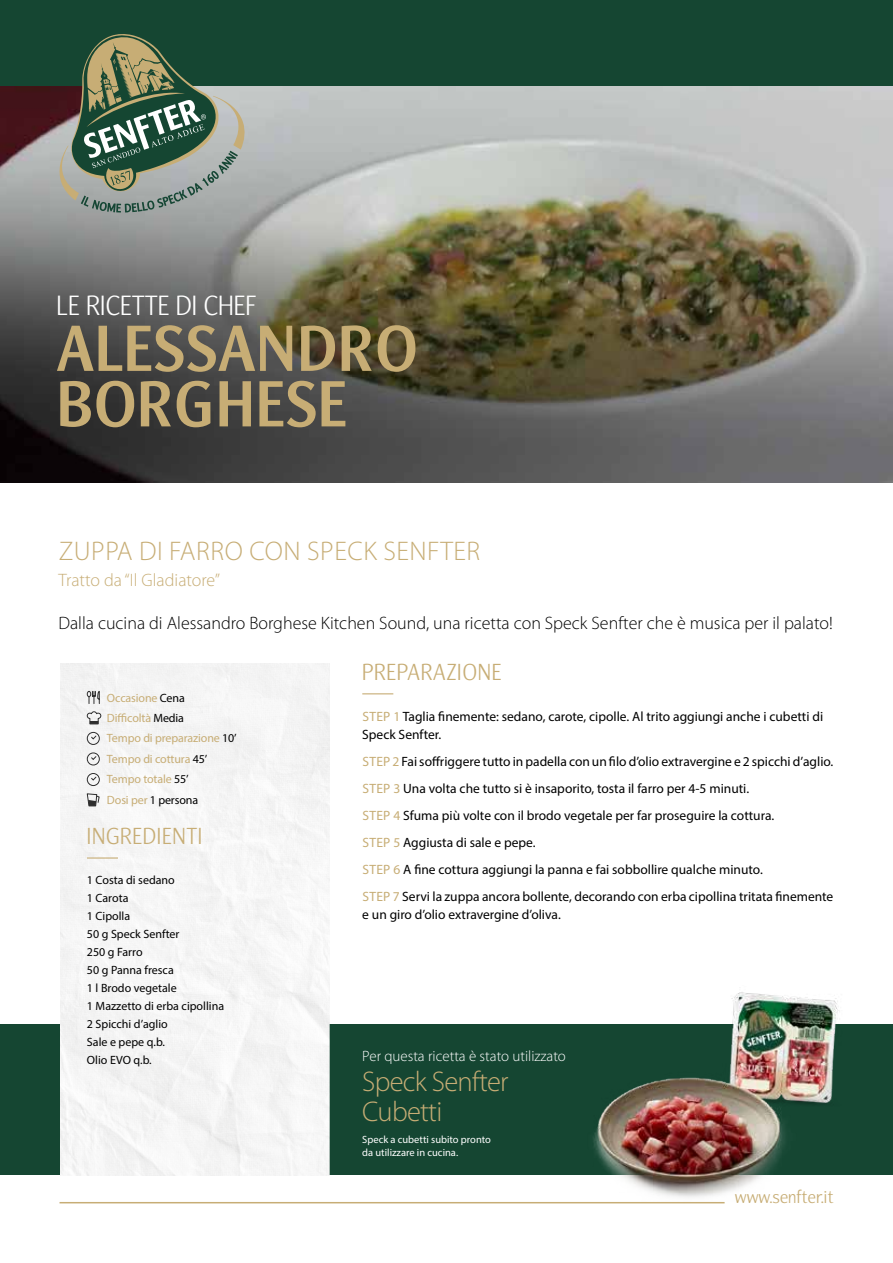
<style>
.page{position:relative;width:893px;height:1263px;background:#fff}
.page>*{position:absolute;margin:0;border:0;box-sizing:border-box;transform-origin:0 0}
.t1{font:700 63px/55.5px "Nat Grotesk";color:#c7ad75}
.t2{font:300 28.5px/30px "Myriad Pro";letter-spacing:-.025em;color:#c7ad75}
.t3{font:300 27px "Myriad Pro";letter-spacing:.02em;color:#c7ad75}
.t4{font:300 27px "Nat Grotesk";color:#fff}
.t5{font:300 22.5px "Nat Grotesk";letter-spacing:.025em;color:#c7ad75}
.t6{font:300 18px "Myriad Pro";color:#000}
.t7{font:300 18px "Myriad Pro";color:#c7ad75}
.t8{font:300 18px "Nat Grotesk";color:#c7ad75}
.t9{font:300 15px "Myriad Pro";color:#fff}
.t10{font:13.5px/27px "Myriad Pro";color:#000}
.t11{font:12px/18px "Myriad Pro";color:#000}
.t12{font:12px/20.4px "Myriad Pro";letter-spacing:-.01em;color:#c7ad75}
.t13{font:10.5px/12.6px "Myriad Pro";color:#fff}
.s1{color:#000}
.s2{color:#c7ad75}
</style>
<div class="page">
<hr style="left:60px;top:1202px;width:665px;height:1px;background:#c7ad75">
<img style="left:0;top:85px;width:893px;height:398px">
<div style="left:0;top:1025px;width:893px;height:150px;background:#154632"></div>
<div style="left:60px;top:664px;width:269px;height:511px;background:#f5f5f5"></div>
<div style="left:0;top:0;width:893px;height:85px;background:#154632"></div>
<svg style="left:58px;top:34px;width:188px;height:178px"></svg>
<hr style="left:362px;top:693px;width:31px;height:1px;background:#c7ad75">
<hr style="left:87px;top:857px;width:31px;height:1px;background:#c7ad75">
<svg style="left:87px;top:691px;width:13px;height:13px"></svg>
<svg style="left:86px;top:711px;width:15px;height:13px"></svg>
<svg style="left:87px;top:732px;width:13px;height:13px"></svg>
<svg style="left:87px;top:752px;width:13px;height:14px"></svg>
<svg style="left:87px;top:773px;width:13px;height:13px"></svg>
<svg style="left:87px;top:793px;width:13px;height:13px"></svg>
<img style="left:584px;top:992px;width:266px;height:211px">
<h3 class="t4" style="left:56px;top:291px;width:202px">LE RICETTE DI CHEF</h3>
<h1 class="t1" style="left:56px;top:323px;width:363px">ALESSANDRO<br>BORGHESE</h1>
<h3 class="t3" style="left:59px;top:535px;width:423px">ZUPPA DI FARRO CON SPECK SENFTER</h3>
<h3 class="t7" style="left:58px;top:569px;width:163px">Tratto da “Il Gladiatore”</h3>
<h3 class="t6" style="left:58px;top:612px;width:776px">Dalla cucina di Alessandro Borghese Kitchen Sound, una ricetta con Speck Senfter che è musica per il palato!</h3>
<h3 class="t5" style="left:362px;top:659px;width:141px">PREPARAZIONE</h3>
<p class="t12" style="left:107px;top:687px;width:131px">Occasione <span class="s1">Cena<br></span>Difficoltà <span class="s1">Media<br></span>Tempo di preparazione <span class="s1">10’<br></span>Tempo di cottura <span class="s1">45’<br></span>Tempo totale <span class="s1">55’<br></span>Dosi per <span class="s1">1 persona</span></p>
<h3 class="t5" style="left:87px;top:823px;width:117px">INGREDIENTI</h3>
<p class="t11" style="left:87px;top:871px;width:139px">1 Costa di sedano<br>1 Carota<br>1 Cipolla<br>50 g Speck Senfter<br>250 g Farro<br>50 g Panna fresca<br>1 l Brodo vegetale<br>1 Mazzetto di erba cipollina<br>2 Spicchi d’aglio<br>Sale e pepe q.b.<br>Olio EVO q.b.</p>
<p class="t10" style="left:362px;top:707px;width:462px;line-height:18px"><span class="s2">STEP 1</span> Taglia finemente: sedano, carote, cipolle. Al trito aggiungi anche i cubetti di<br>Speck Senfter.</p>
<p class="t10" style="left:362px;top:748px;width:472px"><span class="s2">STEP 2</span> Fai soffriggere tutto in padella con un filo d’olio extravergine e 2 spicchi d’aglio.<br><span class="s2">STEP 3</span> Una volta che tutto si è insaporito, tosta il farro per 4-5 minuti.<br><span class="s2">STEP 4</span> Sfuma più volte con il brodo vegetale per far proseguire la cottura.<br><span class="s2">STEP 5</span> Aggiusta di sale e pepe.<br><span class="s2">STEP 6</span> A fine cottura aggiungi la panna e fai sobbollire qualche minuto.<br><span class="s2">STEP 7</span> Servi la zuppa ancora bollente, decorando con erba cipollina tritata finemente</p>
<p class="t10" style="left:362px;top:901px;width:200px">e un giro d’olio extravergine d’oliva.</p>
<p class="t9" style="left:362px;top:1047px;width:205px">Per questa ricetta è stato utilizzato</p>
<h2 class="t2" style="left:362px;top:1066px;width:148px">Speck Senfter<br>Cubetti</h2>
<p class="t13" style="left:362px;top:1133px;width:130px">Speck a cubetti subito pronto da utilizzare in cucina.</p>
<h3 class="t8" style="left:735px;top:1187px;width:100px">www.senfter.it</h3>
</div>
